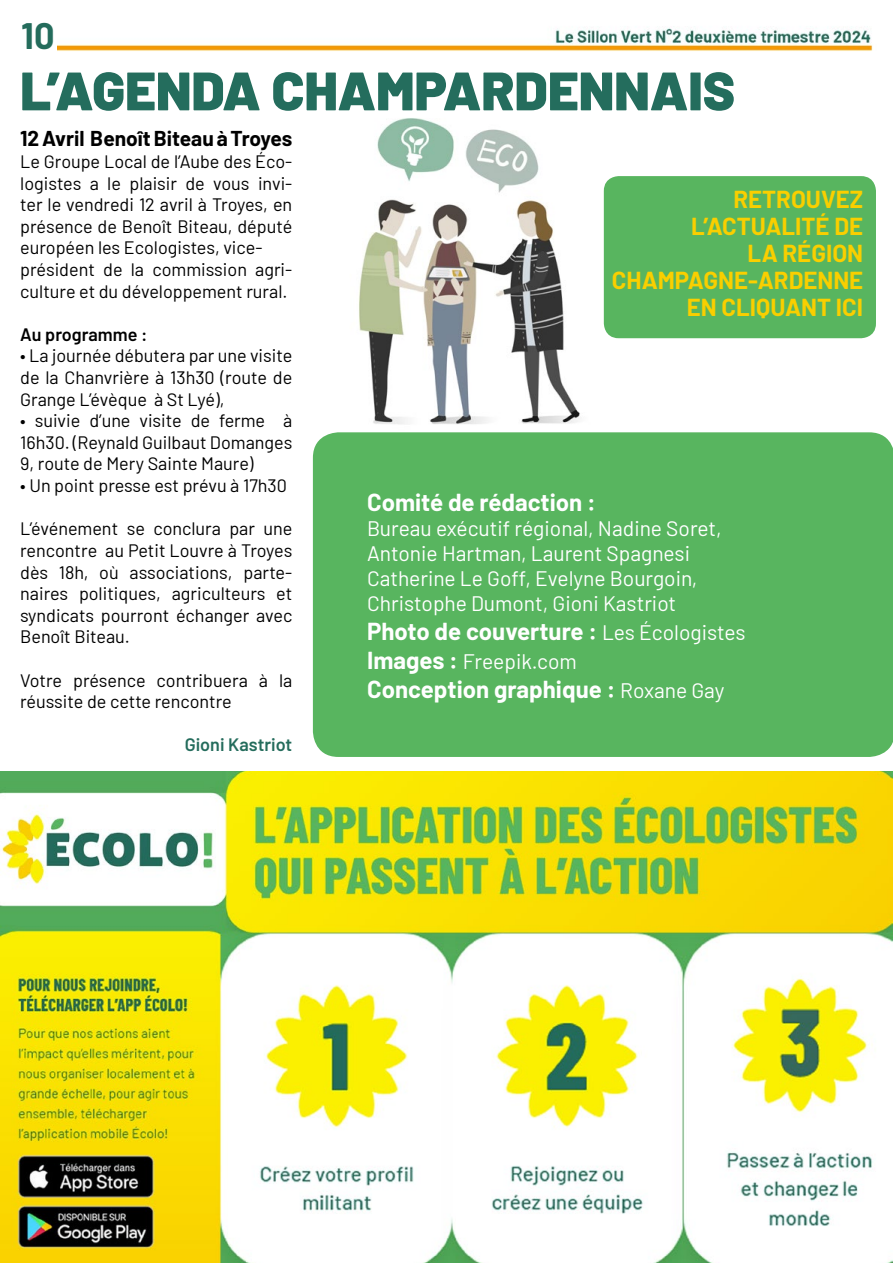
<style>
.page{position:relative;width:893px;height:1263px;background:#fff}
.page>*{position:absolute;margin:0;border:0;box-sizing:border-box;transform-origin:0 0}
.t1{font:900 54px "Barlow";color:#246d5d}
.t2{font:700 36px "Barlow";color:#246c5c}
.t3{font:700 24px "Barlow";color:#fff}
.t4{font:700 24px "Barlow";color:#f9cf00}
.t5{font:21px "Barlow";color:#fff}
.Paragraphe-colonne{font:700 21px "Barlow";color:#000}
.Paragraphe-colonne-2{font:18px/21.6px "Barlow";color:#000;text-align:justify}
.Paragraphe-colonne-3{font:600 18px "Barlow";color:#246c5c}
.Paragraphe-colonne-4{font:600 18px "Barlow";color:#000}
.s1{font-weight:400;font-size:21px}
.s2{font-weight:700;font-size:24px}
</style>
<div class="page">
<img style="left:359px;top:118px;width:221px;height:306px">
<img style="left:0;top:772px;width:893px;height:491px">
<img style="left:57px;top:27px;width:816px;height:24px">
<div style="left:604px;top:176px;width:272px;height:162px;background:#58b55f;border-radius:15px"></div>
<div style="left:313px;top:432px;width:580px;height:325px;background:#58b55f"></div>
<h2 class="t2" style="left:21px;top:9px;width:35px">10</h2>
<p class="t1" style="left:20px;top:50px;width:716px">L’AGENDA CHAMPARDENNAIS</p>
<p class="Paragraphe-colonne" style="left:20px;top:123px;width:274px">12 Avril Benoît Biteau à Troyes</p>
<p class="Paragraphe-colonne-2" style="left:20px;top:149px;width:274px">Le Groupe Local de l’Aube des Éco&shy;logistes a le plaisir de vous invi&shy;ter le vendredi 12 avril à Troyes, en présence de Benoît Biteau, député européen les Ecologistes, vice-</p>
<p class="Paragraphe-colonne-2" style="left:20px;top:257px;width:274px">président de la commission agri&shy;culture et du développement rural.</p>
<p class="Paragraphe-colonne-4" style="left:20px;top:321px;width:129px">Au programme :</p>
<p class="Paragraphe-colonne-2" style="left:20px;top:344px;width:274px">• La journée débutera par une visite de la Chanvrière à 13h30 (route de Grange L’évèque à St Lyé),</p>
<p class="Paragraphe-colonne-2" style="left:20px;top:409px;width:274px">• suivie d’une visite de ferme à 16h30. (Reynald Guilbaut Domanges 9, route de Mery Sainte Maure)</p>
<p class="Paragraphe-colonne-2" style="left:20px;top:473px;width:268px">• Un point presse est prévu à 17h30</p>
<p class="Paragraphe-colonne-2" style="left:20px;top:517px;width:274px">L’événement se conclura par une rencontre au Petit Louvre à Troyes dès 18h, où associations, parte&shy;naires politiques, agriculteurs et syndicats pourront échanger avec Benoît Biteau.</p>
<p class="Paragraphe-colonne-2" style="left:20px;top:668px;width:274px">Votre présence contribuera à la réussite de cette rencontre</p>
<p class="Paragraphe-colonne-3" style="left:185px;top:732px;width:109px">Gioni Kastriot</p>
<p class="t4" style="left:733px;top:182px;width:131px">RETROUVEZ</p>
<p class="t4" style="left:691px;top:209px;width:173px">L’ACTUALITÉ DE</p>
<p class="t4" style="left:747px;top:236px;width:117px">LA RÉGION</p>
<p class="t4" style="left:612px;top:263px;width:253px">CHAMPAGNE-ARDENNE</p>
<p class="t4" style="left:687px;top:290px;width:178px">EN CLIQUANT ICI</p>
<p class="t3" style="left:367px;top:484px;width:230px">Comité de rédaction :</p>
<p class="t5" style="left:367px;top:513px;width:356px">Bureau exécutif régional, Nadine Soret,</p>
<p class="t5" style="left:367px;top:538px;width:324px">Antonie Hartman, Laurent Spagnesi</p>
<p class="t5" style="left:367px;top:563px;width:332px">Catherine Le Goff, Evelyne Bourgoin,</p>
<p class="t5" style="left:367px;top:589px;width:311px">Christophe Dumont, Gioni Kastriot</p>
<p class="t3" style="left:367px;top:614px;width:380px">Photo de couverture : <span class="s1">Les Écologistes</span></p>
<p class="t5" style="left:367px;top:646px;width:211px"><span class="s2">Images :</span> Freepik.com</p>
<p class="t3" style="left:367px;top:671px;width:359px">Conception graphique : <span class="s1">Roxane Gay</span></p>
</div>
